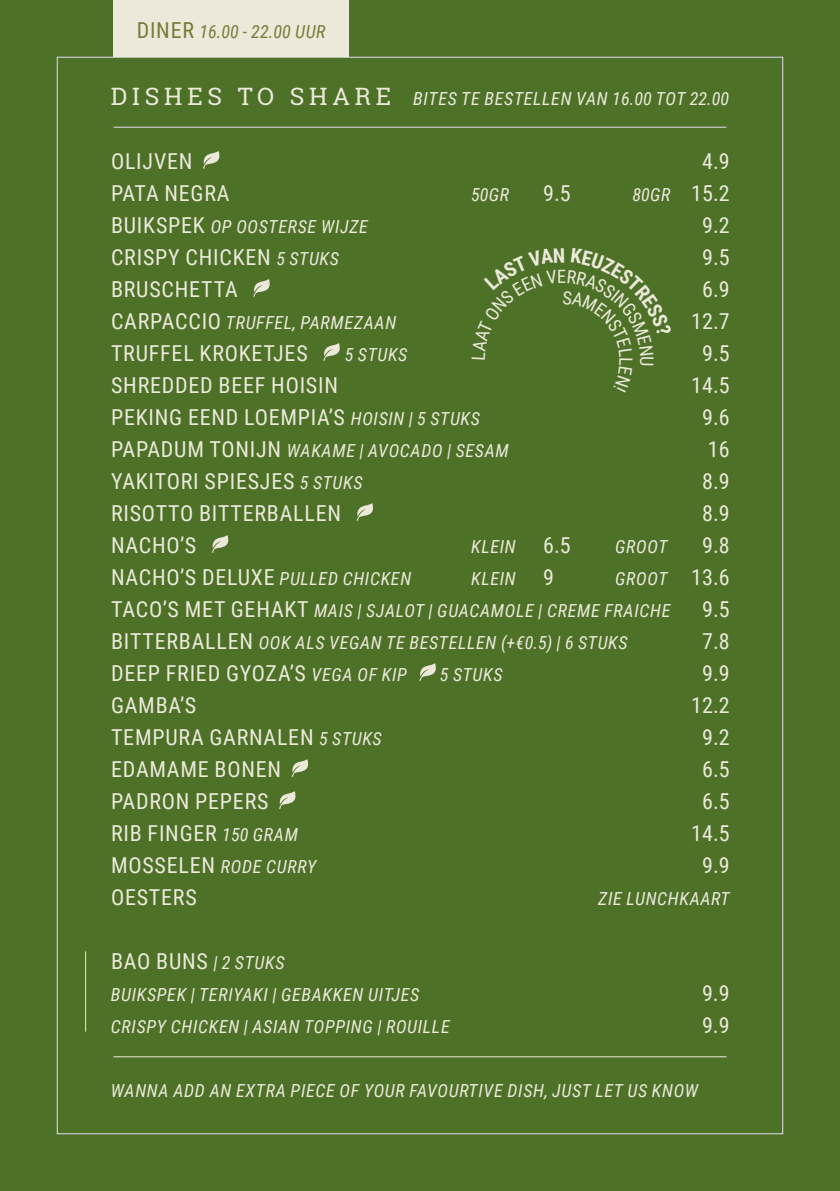
<style>
.page{position:relative;width:840px;height:1191px;background:#fff}
.page>*{position:absolute;margin:0;border:0;box-sizing:border-box;transform-origin:0 0}
.t1{font:22px "Roboto Condensed";letter-spacing:.035em;color:#ece9db}
.t2{font:italic 18px "Roboto Condensed";letter-spacing:.035em;color:#ece9db}
.t3{font:italic 18px "Roboto Condensed";color:#767d38}
.s1{font-style:normal;font-size:22px}
.s2{font-family:"Roboto Slab";font-style:normal;font-size:24px}
.s3{font-style:italic;font-size:18px}
</style>
<div class="page">
<div style="left:0;top:0;width:839px;height:1191px;background:#4e7128"></div>
<svg style="left:203px;top:151px;width:17px;height:18px"></svg>
<svg style="left:253px;top:279px;width:17px;height:18px"></svg>
<svg style="left:323px;top:343px;width:17px;height:18px"></svg>
<svg style="left:356px;top:503px;width:17px;height:18px"></svg>
<svg style="left:212px;top:535px;width:17px;height:18px"></svg>
<svg style="left:419px;top:663px;width:17px;height:18px"></svg>
<svg style="left:291px;top:759px;width:18px;height:18px"></svg>
<svg style="left:279px;top:791px;width:17px;height:18px"></svg>
<hr style="left:113px;top:127px;width:613px;height:1px;background:#ece9db">
<hr style="left:113px;top:1056px;width:613px;height:1px;background:#ece9db">
<hr style="left:85px;top:951px;width:1px;height:80px;background:#ece9db">
<div style="left:113px;top:0;width:235px;height:57px;background:#ece9db"></div>
<p class="t3" style="left:137px;top:19px;width:190px"><span class="s1">DINER</span> 16.00 - 22.00 UUR</p>
<p class="t2" style="left:111px;top:86px;width:619px"><span class="s2">D I S H E S TO S H A R E</span> BITES TE BESTELLEN VAN 16.00 TOT 22.00</p>
<p class="t1" style="left:111px;top:145px;width:83px">OLIJVEN</p>
<p class="t1" style="left:701px;top:145px;width:29px">4.9</p>
<p class="t1" style="left:111px;top:177px;width:120px">PATA NEGRA</p>
<p class="t2" style="left:471px;top:182px;width:40px">50GR</p>
<p class="t1" style="left:543px;top:177px;width:29px">9.5</p>
<p class="t2" style="left:632px;top:182px;width:99px">80GR <span class="s1">15.2</span></p>
<p class="t2" style="left:111px;top:214px;width:258px"><span class="s1">BUIKSPEK</span> OP OOSTERSE WIJZE</p>
<p class="t1" style="left:701px;top:209px;width:29px">9.2</p>
<p class="t1" style="left:111px;top:241px;width:229px">CRISPY CHICKEN <span class="s3">5 STUKS</span></p>
<p class="t1" style="left:701px;top:241px;width:29px">9.5</p>
<p class="t1" style="left:111px;top:273px;width:128px">BRUSCHETTA</p>
<p class="t1" style="left:701px;top:273px;width:29px">6.9</p>
<p class="t2" style="left:111px;top:310px;width:286px"><span class="s1">CARPACCIO</span> TRUFFEL, PARMEZAAN</p>
<p class="t1" style="left:691px;top:305px;width:40px">12.7</p>
<p class="t1" style="left:111px;top:337px;width:198px">TRUFFEL KROKETJES</p>
<p class="t2" style="left:344px;top:342px;width:64px">5 STUKS</p>
<p class="t1" style="left:701px;top:337px;width:29px">9.5</p>
<p class="t1" style="left:111px;top:369px;width:228px">SHREDDED BEEF HOISIN</p>
<p class="t1" style="left:691px;top:369px;width:40px">14.5</p>
<p class="t1" style="left:111px;top:401px;width:370px">PEKING EEND LOEMPIA’S <span class="s3">HOISIN | 5 STUKS</span></p>
<p class="t1" style="left:701px;top:401px;width:29px">9.6</p>
<p class="t2" style="left:111px;top:438px;width:399px"><span class="s1">PAPADUM TONIJN</span> WAKAME | AVOCADO | SESAM</p>
<p class="t1" style="left:707px;top:433px;width:23px">16</p>
<p class="t1" style="left:111px;top:465px;width:253px">YAKITORI SPIESJES <span class="s3">5 STUKS</span></p>
<p class="t1" style="left:701px;top:465px;width:29px">8.9</p>
<p class="t1" style="left:111px;top:497px;width:231px">RISOTTO BITTERBALLEN</p>
<p class="t1" style="left:701px;top:497px;width:29px">8.9</p>
<p class="t1" style="left:111px;top:529px;width:87px">NACHO’S</p>
<p class="t2" style="left:471px;top:534px;width:101px">KLEIN <span class="s1">6.5</span></p>
<p class="t2" style="left:615px;top:534px;width:54px">GROOT</p>
<p class="t1" style="left:701px;top:529px;width:29px">9.8</p>
<p class="t1" style="left:111px;top:561px;width:301px">NACHO’S DELUXE <span class="s3">PULLED CHICKEN</span></p>
<p class="t2" style="left:471px;top:566px;width:84px">KLEIN <span class="s1">9</span></p>
<p class="t2" style="left:615px;top:566px;width:116px">GROOT <span class="s1">13.6</span></p>
<p class="t2" style="left:111px;top:598px;width:560px"><span class="s1">TACO’S MET GEHAKT</span> MAIS | SJALOT | GUACAMOLE | CREME FRAICHE</p>
<p class="t1" style="left:701px;top:593px;width:29px">9.5</p>
<p class="t2" style="left:111px;top:630px;width:518px"><span class="s1">BITTERBALLEN</span> OOK ALS VEGAN TE BESTELLEN (+€0.5) | 6 STUKS</p>
<p class="t1" style="left:701px;top:625px;width:29px">7.8</p>
<p class="t1" style="left:111px;top:657px;width:297px">DEEP FRIED GYOZA’S <span class="s3">VEGA OF KIP</span></p>
<p class="t2" style="left:439px;top:662px;width:64px">5 STUKS</p>
<p class="t1" style="left:701px;top:657px;width:29px">9.9</p>
<p class="t1" style="left:111px;top:689px;width:87px">GAMBA’S</p>
<p class="t1" style="left:691px;top:689px;width:40px">12.2</p>
<p class="t1" style="left:111px;top:721px;width:272px">TEMPURA GARNALEN <span class="s3">5 STUKS</span></p>
<p class="t1" style="left:701px;top:721px;width:29px">9.2</p>
<p class="t1" style="left:111px;top:753px;width:171px">EDAMAME BONEN</p>
<p class="t1" style="left:701px;top:753px;width:29px">6.5</p>
<p class="t1" style="left:111px;top:785px;width:159px">PADRON PEPERS</p>
<p class="t1" style="left:701px;top:785px;width:29px">6.5</p>
<p class="t1" style="left:111px;top:817px;width:188px">RIB FINGER <span class="s3">150 GRAM</span></p>
<p class="t1" style="left:691px;top:817px;width:40px">14.5</p>
<p class="t2" style="left:111px;top:854px;width:207px"><span class="s1">MOSSELEN</span> RODE CURRY</p>
<p class="t1" style="left:701px;top:849px;width:29px">9.9</p>
<p class="t1" style="left:111px;top:881px;width:87px">OESTERS</p>
<p class="t2" style="left:597px;top:886px;width:133px">ZIE LUNCHKAART</p>
<p class="t1" style="left:111px;top:945px;width:175px">BAO BUNS <span class="s3">| 2 STUKS</span></p>
<p class="t2" style="left:111px;top:982px;width:309px">BUIKSPEK | TERIYAKI | GEBAKKEN UITJES</p>
<p class="t1" style="left:701px;top:977px;width:29px">9.9</p>
<p class="t2" style="left:111px;top:1014px;width:340px">CRISPY CHICKEN | ASIAN TOPPING | ROUILLE</p>
<p class="t1" style="left:701px;top:1009px;width:29px">9.9</p>
<p class="t2" style="left:111px;top:1078px;width:588px">WANNA ADD AN EXTRA PIECE OF YOUR FAVOURTIVE DISH, JUST LET US KNOW</p>
</div>
